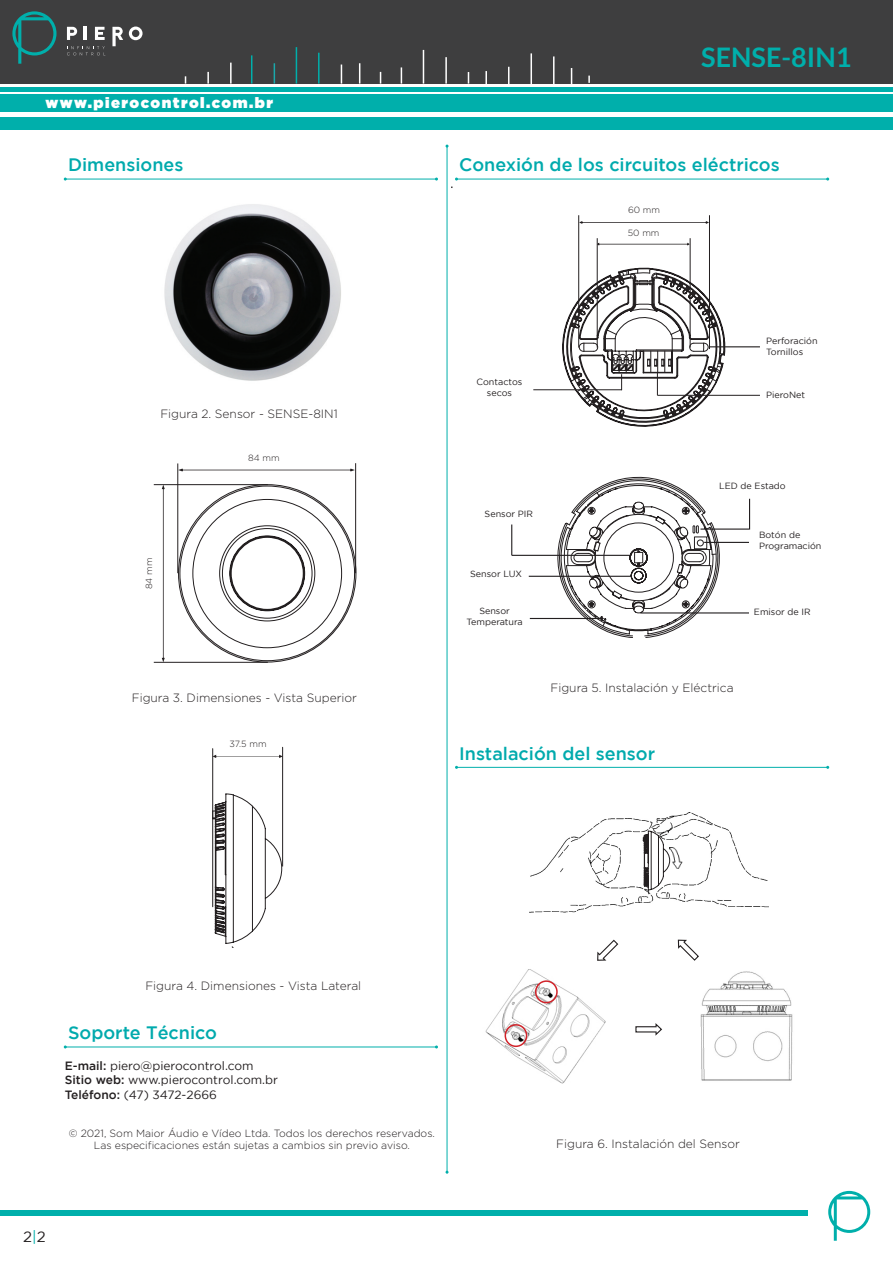
<style>
.page{position:relative;width:893px;height:1263px;background:#fff}
.page>*{position:absolute;margin:0;border:0;box-sizing:border-box;transform-origin:0 0}
.t1{font:700 27px "Lato";color:#00afab}
.t2{font:500 18px "Gotham";color:#00aaad}
.t3{font:900 15px "Gotham";letter-spacing:.1em;color:#fff}
.t4{font:15px "Gotham";color:#231f20}
.t5{font:300 12px "Gotham";color:#231f20}
.t6{font:12px "Gotham";color:#231f20}
.t7{font:300 10.5px "Gotham";color:#231f20}
.t8{font:9px/10.8px "Gotham";color:#231f20;text-align:center}
.t9{font:300 9px "Gotham";color:#231f20}
.s1{font-weight:500}
.s2{color:#00afab}
</style>
<div class="page">
<div style="left:0;top:1210px;width:808px;height:6px;background:#00afab"></div>
<svg style="left:828px;top:1191px;width:42px;height:50px"></svg>
<div style="left:0;top:0;width:893px;height:84px;background:#3e3e3f"></div>
<hr style="left:0;top:88px;width:893px;height:4px;background:#00afab">
<div style="left:0;top:117px;width:893px;height:12px;background:#00afab"></div>
<div style="left:0;top:94px;width:893px;height:18px;background:#00afab"></div>
<svg style="left:207px;top:72px;width:2px;height:12px"></svg>
<hr style="left:230px;top:63px;width:2px;height:21px;background:#fff">
<svg style="left:251px;top:55px;width:1px;height:29px"></svg>
<svg style="left:274px;top:63px;width:1px;height:21px"></svg>
<hr style="left:296px;top:47px;width:1px;height:37px;background:#00afab">
<hr style="left:318px;top:53px;width:2px;height:31px;background:#00afab">
<svg style="left:341px;top:65px;width:1px;height:19px"></svg>
<svg style="left:359px;top:63px;width:1px;height:21px"></svg>
<svg style="left:380px;top:72px;width:1px;height:12px"></svg>
<svg style="left:401px;top:67px;width:1px;height:17px"></svg>
<hr style="left:423px;top:50px;width:1px;height:34px;background:#fff">
<hr style="left:445px;top:57px;width:2px;height:27px;background:#fff">
<svg style="left:468px;top:72px;width:1px;height:12px"></svg>
<svg style="left:485px;top:71px;width:2px;height:13px"></svg>
<svg style="left:508px;top:67px;width:1px;height:17px"></svg>
<hr style="left:530px;top:53px;width:2px;height:33px;background:#fff">
<hr style="left:553px;top:56px;width:1px;height:30px;background:#fff">
<svg style="left:571px;top:68px;width:1px;height:16px"></svg>
<svg style="left:12px;top:11px;width:45px;height:53px"></svg>
<svg style="left:84px;top:27px;width:3px;height:13px"></svg>
<svg style="left:67px;top:27px;width:10px;height:13px"></svg>
<svg style="left:129px;top:27px;width:14px;height:13px"></svg>
<svg style="left:95px;top:27px;width:10px;height:13px"></svg>
<svg style="left:112px;top:27px;width:11px;height:19px"></svg>
<svg style="left:67px;top:46px;width:38px;height:9px"></svg>
<svg style="left:588px;top:76px;width:2px;height:7px"></svg>
<hr style="left:456px;top:179px;width:372px;height:1px;background:#00afab">
<hr style="left:65px;top:179px;width:371px;height:1px;background:#00afab">
<hr style="left:456px;top:767px;width:372px;height:1px;background:#00afab">
<hr style="left:447px;top:146px;width:1px;height:1026px;background:#00afab">
<hr style="left:65px;top:1046px;width:371px;height:1px;background:#00afab">
<hr style="left:355px;top:463px;width:1px;height:110px;background:#231f20">
<svg style="left:162px;top:485px;width:3px;height:177px"></svg>
<svg style="left:178px;top:468px;width:177px;height:3px"></svg>
<hr style="left:177px;top:463px;width:1px;height:110px;background:#231f20">
<hr style="left:154px;top:484px;width:114px;height:1px;background:#231f20">
<hr style="left:154px;top:662px;width:114px;height:1px;background:#231f20">
<img style="left:485px;top:969px;width:120px;height:114px">
<svg style="left:597px;top:940px;width:21px;height:21px"></svg>
<div style="left:535px;top:980px;width:23px;height:23px;border:2px solid #d1232a;border-radius:50%"></div>
<img style="left:529px;top:812px;width:239px;height:100px">
<svg style="left:635px;top:1023px;width:27px;height:13px"></svg>
<div style="left:505px;top:1024px;width:22px;height:23px;border:2px solid #d1232a;border-radius:50%"></div>
<img style="left:700px;top:971px;width:93px;height:110px">
<svg style="left:678px;top:940px;width:21px;height:21px"></svg>
<hr style="left:709px;top:215px;width:1px;height:134px;background:#231f20">
<svg style="left:579px;top:221px;width:130px;height:3px"></svg>
<hr style="left:578px;top:215px;width:1px;height:133px;background:#231f20">
<hr style="left:597px;top:238px;width:1px;height:110px;background:#231f20">
<hr style="left:690px;top:238px;width:1px;height:110px;background:#231f20">
<svg style="left:597px;top:243px;width:93px;height:3px"></svg>
<hr style="left:533px;top:389px;width:89px;height:1px;background:#231f20">
<hr style="left:710px;top:346px;width:50px;height:1px;background:#231f20">
<hr style="left:282px;top:747px;width:1px;height:119px;background:#231f20">
<svg style="left:213px;top:755px;width:70px;height:3px"></svg>
<hr style="left:212px;top:749px;width:1px;height:158px;background:#231f20">
<img style="left:670px;top:846px;width:13px;height:23px">
<svg style="left:643px;top:831px;width:27px;height:59px"></svg>
<img style="left:164px;top:204px;width:177px;height:177px">
<svg style="left:212px;top:793px;width:70px;height:155px"></svg>
<svg style="left:178px;top:484px;width:179px;height:179px"></svg>
<hr style="left:657px;top:395px;width:103px;height:1px;background:#231f20">
<svg style="left:551px;top:267px;width:178px;height:160px"></svg>
<hr style="left:640px;top:612px;width:109px;height:1px;background:#231f20">
<hr style="left:529px;top:576px;width:102px;height:1px;background:#231f20">
<hr style="left:704px;top:542px;width:45px;height:1px;background:#231f20">
<hr style="left:530px;top:618px;width:74px;height:1px;background:#231f20">
<svg style="left:547px;top:476px;width:176px;height:162px"></svg>
<hr style="left:700px;top:528px;width:49px;height:2px;background:#231f20">
<hr style="left:749px;top:499px;width:1px;height:31px;background:#231f20">
<hr style="left:512px;top:555px;width:118px;height:1px;background:#231f20">
<hr style="left:511px;top:524px;width:1px;height:31px;background:#231f20">
<p class="t3" style="left:45px;top:92px;width:229px">www.pierocontrol.com.br</p>
<h1 class="t1" style="left:701px;top:42px;width:152px">SENSE-8IN1</h1>
<p class="t2" style="left:68px;top:155px;width:117px">Dimensiones</p>
<p class="t2" style="left:459px;top:155px;width:322px">Conexión de los circuitos eléctricos</p>
<p class="t5" style="left:160px;top:407px;width:179px">Figura 2. Sensor - SENSE-8IN1</p>
<p class="t9" style="left:144px;top:589px;width:33px;rotate:-90deg">84 mm</p>
<p class="t9" style="left:248px;top:453px;width:33px">84 mm</p>
<p class="t5" style="left:132px;top:691px;width:227px">Figura 3. Dimensiones - Vista Superior</p>
<p class="t9" style="left:230px;top:739px;width:38px">37.5 mm</p>
<p class="t9" style="left:628px;top:205px;width:33px">60 mm</p>
<p class="t9" style="left:628px;top:228px;width:33px">50 mm</p>
<p class="t8" style="left:477px;top:377px;width:47px">Contactos secos</p>
<p class="t8" style="left:766px;top:336px;width:53px;text-align:left">Perforación<br>Tornillos</p>
<p class="t8" style="left:766px;top:389px;width:41px">PieroNet</p>
<p class="t8" style="left:485px;top:508px;width:50px">Sensor PIR</p>
<p class="t8" style="left:470px;top:568px;width:53px">Sensor LUX</p>
<p class="t8" style="left:479px;top:605px;width:32px">Sensor</p>
<p class="t8" style="left:466px;top:616px;width:58px">Temperatura</p>
<p class="t8" style="left:719px;top:480px;width:68px">LED de Estado</p>
<p class="t8" style="left:759px;top:530px;width:43px">Botón de</p>
<p class="t8" style="left:759px;top:540px;width:64px">Programación</p>
<p class="t8" style="left:754px;top:606px;width:58px">Emisor de IR</p>
<p class="t5" style="left:550px;top:681px;width:185px">Figura 5. Instalación y Eléctrica</p>
<p class="t2" style="left:459px;top:743px;width:197px">Instalación del sensor</p>
<p class="t5" style="left:145px;top:979px;width:217px">Figura 4. Dimensiones - Vista Lateral</p>
<p class="t2" style="left:68px;top:1023px;width:151px">Soporte Técnico</p>
<p class="t6" style="left:65px;top:1059px;width:190px"><span class="s1">E-mail:</span> piero@pierocontrol.com</p>
<p class="t6" style="left:65px;top:1073px;width:215px"><span class="s1">Sitio web:</span> www.pierocontrol.com.br</p>
<p class="t6" style="left:65px;top:1088px;width:154px"><span class="s1">Teléfono:</span> (47) 3472-2666</p>
<p class="t7" style="left:69px;top:1127px;width:368px">© 2021, Som Maior Áudio e Vídeo Ltda. Todos los derechos reservados.</p>
<p class="t7" style="left:94px;top:1140px;width:317px">Las especificaciones están sujetas a cambios sin previo aviso.</p>
<p class="t4" style="left:23px;top:1228px;width:24px">2<span class="s2">|</span>2</p>
<p class="t5" style="left:556px;top:1138px;width:185px">Figura 6. Instalación del Sensor</p>
</div>
